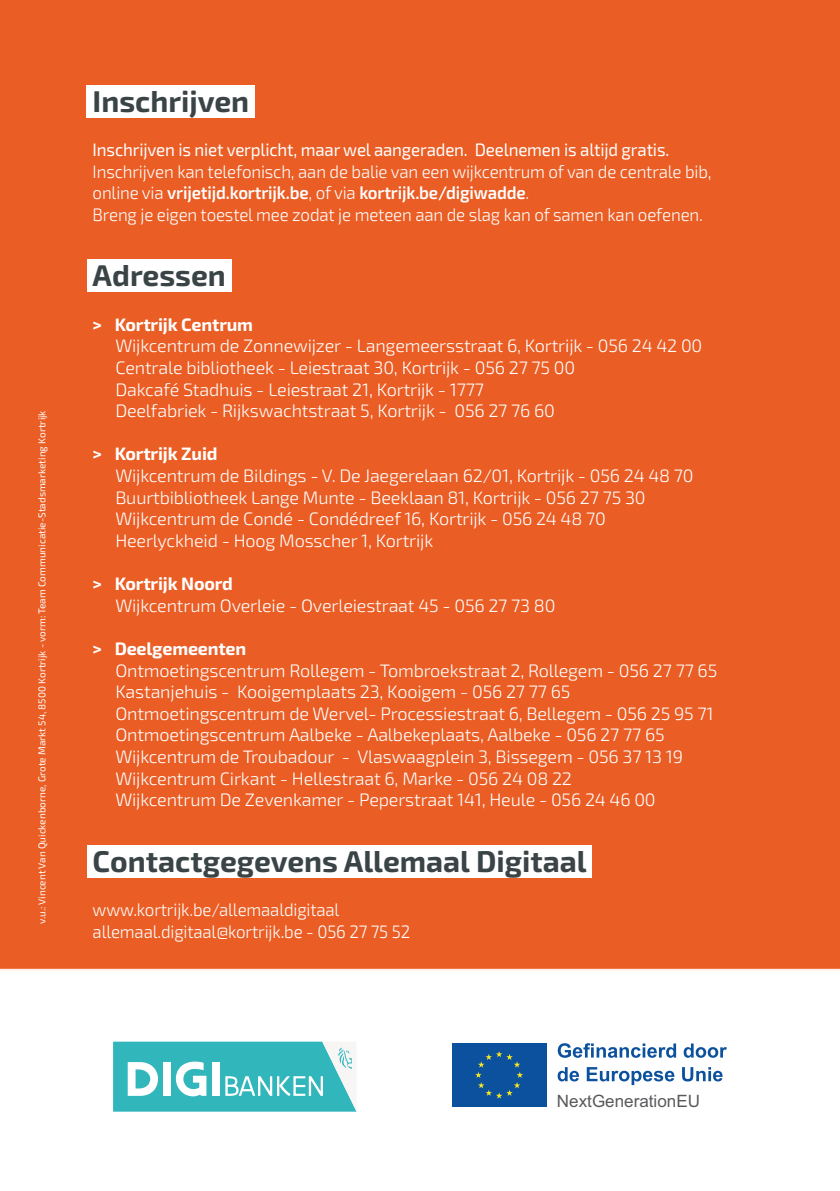
<style>
.page{position:relative;width:840px;height:1191px;background:#fff}
.page>*{position:absolute;margin:0;border:0;box-sizing:border-box;transform-origin:0 0}
.Titels_achter{font:700 30px "Exo 2";color:#3a4446}
.tekst_achter_inspron{font:300 18px "Exo 2";letter-spacing:-.01em;color:#fff}
.tekst_achter{font:300 18px "Exo 2";letter-spacing:-.01em;color:#fff;scale:.94 1}
.tekst_achter-2{font:18px "Exo 2";letter-spacing:-.01em;color:#fff;scale:.94 1}
.tekst_achter-3{font:600 18px "Exo 2";letter-spacing:-.01em;color:#fff;scale:.94 1}
.tekst_achter_inspron-2{font:700 18px "Exo 2";letter-spacing:-.01em;color:#fff}
.t1{font:17px "Arial";color:#595a5c}
.V_U{font:10px "Exo 2";color:#fff}
.s1{font-weight:300}
</style>
<div class="page">
<div style="left:0;top:0;width:839px;height:970px;background:#ea5d24"></div>
<svg style="left:452px;top:1043px;width:95px;height:64px"></svg>
<div style="left:451px;top:1043px;width:95px;height:63px;background:#0c519e"></div>
<svg style="left:475px;top:1051px;width:48px;height:47px"></svg>
<svg style="left:557px;top:1043px;width:118px;height:14px"></svg>
<svg style="left:683px;top:1043px;width:43px;height:14px"></svg>
<svg style="left:557px;top:1067px;width:21px;height:14px"></svg>
<svg style="left:586px;top:1067px;width:88px;height:18px"></svg>
<svg style="left:682px;top:1067px;width:40px;height:14px"></svg>
<svg style="left:113px;top:1041px;width:243px;height:70px"></svg>
<div style="left:87px;top:85px;width:168px;height:32px;background:#fff"></div>
<div style="left:87px;top:260px;width:144px;height:32px;background:#fff"></div>
<div style="left:87px;top:845px;width:504px;height:32px;background:#fff"></div>
<p class="V_U" style="left:35px;top:924px;width:515px;rotate:-90deg">v.u.: Vincent Van Quickenborne, Grote Markt 54, 8500 Kortrijk - vorm: Team Communicatie-Stadsmarketing Kortrijk</p>
<p class="Titels_achter" style="left:93px;top:79px;width:158px">Inschrijven</p>
<p class="tekst_achter-2" style="left:93px;top:137px;width:614px">Inschrijven is niet verplicht, maar wel aangeraden. Deelnemen is altijd gratis.</p>
<p class="tekst_achter" style="left:93px;top:159px;width:659px">Inschrijven kan telefonisch, aan de balie van een wijkcentrum of van de centrale bib,</p>
<p class="tekst_achter-3" style="left:93px;top:180px;width:466px"><span class="s1">online via</span> vrijetijd.kortrijk.be<span class="s1">, of via</span> kortrijk.be/digiwadde<span class="s1">.</span></p>
<p class="tekst_achter" style="left:93px;top:202px;width:650px">Breng je eigen toestel mee zodat je meteen aan de slag kan of samen kan oefenen.</p>
<p class="Titels_achter" style="left:93px;top:253px;width:135px">Adressen</p>
<p class="tekst_achter_inspron-2" style="left:93px;top:311px;width:162px">&gt; Kortrijk Centrum</p>
<p class="tekst_achter_inspron" style="left:115px;top:334px;width:588px">Wijkcentrum de Zonnewijzer - Langemeersstraat 6, Kortrijk - 056 24 42 00</p>
<p class="tekst_achter_inspron" style="left:115px;top:355px;width:461px">Centrale bibliotheek - Leiestraat 30, Kortrijk - 056 27 75 00</p>
<p class="tekst_achter_inspron" style="left:115px;top:377px;width:370px">Dakcafé Stadhuis - Leiestraat 21, Kortrijk - 1777</p>
<p class="tekst_achter_inspron" style="left:115px;top:398px;width:441px">Deelfabriek - Rijkswachtstraat 5, Kortrijk - 056 27 76 60</p>
<p class="tekst_achter_inspron-2" style="left:93px;top:440px;width:126px">&gt; Kortrijk Zuid</p>
<p class="tekst_achter_inspron" style="left:115px;top:463px;width:579px">Wijkcentrum de Bildings - V. De Jaegerelaan 62/01, Kortrijk - 056 24 48 70</p>
<p class="tekst_achter_inspron" style="left:115px;top:485px;width:531px">Buurtbibliotheek Lange Munte - Beeklaan 81, Kortrijk - 056 27 75 30</p>
<p class="tekst_achter_inspron" style="left:115px;top:506px;width:491px">Wijkcentrum de Condé - Condédreef 16, Kortrijk - 056 24 48 70</p>
<p class="tekst_achter_inspron" style="left:115px;top:528px;width:319px">Heerlyckheid - Hoog Mosscher 1, Kortrijk</p>
<p class="tekst_achter_inspron-2" style="left:93px;top:570px;width:142px">&gt; Kortrijk Noord</p>
<p class="tekst_achter_inspron" style="left:115px;top:593px;width:441px">Wijkcentrum Overleie - Overleiestraat 45 - 056 27 73 80</p>
<p class="tekst_achter_inspron-2" style="left:93px;top:635px;width:155px">&gt; Deelgemeenten</p>
<p class="tekst_achter_inspron" style="left:115px;top:658px;width:603px">Ontmoetingscentrum Rollegem - Tombroekstraat 2, Rollegem - 056 27 77 65</p>
<p class="tekst_achter_inspron" style="left:115px;top:679px;width:456px">Kastanjehuis - Kooigemplaats 23, Kooigem - 056 27 77 65</p>
<p class="tekst_achter_inspron" style="left:115px;top:701px;width:599px">Ontmoetingscentrum de Wervel- Processiestraat 6, Bellegem - 056 25 95 71</p>
<p class="tekst_achter_inspron" style="left:115px;top:722px;width:550px">Ontmoetingscentrum Aalbeke - Aalbekeplaats, Aalbeke - 056 27 77 65</p>
<p class="tekst_achter_inspron" style="left:115px;top:744px;width:569px">Wijkcentrum de Troubadour - Vlaswaagplein 3, Bissegem - 056 37 13 19</p>
<p class="tekst_achter_inspron" style="left:115px;top:766px;width:458px">Wijkcentrum Cirkant - Hellestraat 6, Marke - 056 24 08 22</p>
<p class="tekst_achter_inspron" style="left:115px;top:787px;width:541px">Wijkcentrum De Zevenkamer - Peperstraat 141, Heule - 056 24 46 00</p>
<p class="Titels_achter" style="left:93px;top:838px;width:495px">Contactgegevens Allemaal Digitaal</p>
<p class="tekst_achter" style="left:93px;top:897px;width:264px">www.kortrijk.be/allemaaldigitaal</p>
<p class="tekst_achter" style="left:93px;top:919px;width:339px">allemaal.digitaal@kortrijk.be - 056 27 75 52</p>
<p class="t1" style="left:556px;top:1089px;width:144px">NextGenerationEU</p>
</div>
